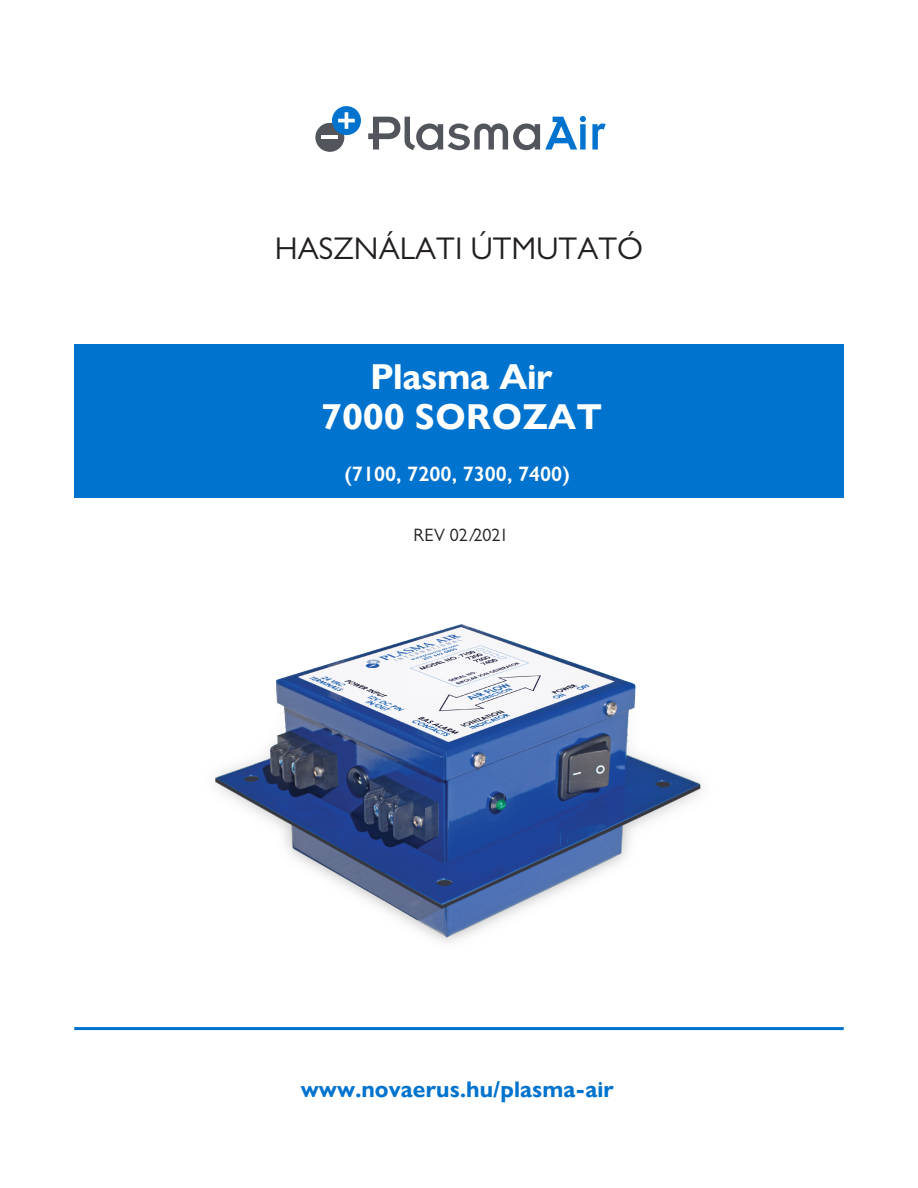
<style>
.page{position:relative;width:918px;height:1188px;background:#fff}
.page>*{position:absolute;margin:0;border:0;box-sizing:border-box;transform-origin:0 0}
.Warning{font:700 36px/40.2px "Gill Sans Nova";letter-spacing:.015em;color:#fff;text-align:center}
.t1{font:31.5px "Gill Sans";letter-spacing:.005em;color:#231f20}
.t2{font:700 22.5px "Gill Sans Nova";letter-spacing:.005em;color:#0073ce}
.Warning-2{font:600 21px "Gill Sans";color:#fff}
.Warning-3{font:18px "Gill Sans";color:#231f20}
</style>
<div class="page">
<img style="left:215px;top:624px;width:486px;height:318px">
<div style="left:74px;top:345px;width:770px;height:153px;background:#0073ce"></div>
<hr style="left:74px;top:1027px;width:770px;height:3px;background:#0073ce">
<svg style="left:368px;top:116px;width:218px;height:34px"></svg>
<svg style="left:592px;top:124px;width:14px;height:26px"></svg>
<div style="left:315px;top:123px;width:29px;height:29px;background:#52555b;border-radius:50%"></div>
<div style="left:332px;top:106px;width:29px;height:29px;background:#0073ce;border-radius:50%"></div>
<hr style="left:321px;top:135px;width:17px;height:4px;background:#fff">
<svg style="left:338px;top:112px;width:17px;height:17px"></svg>
<p class="t1" style="left:275px;top:230px;width:370px">HASZNÁLATI ÚTMUTATÓ</p>
<p class="Warning" style="left:322px;top:357px;width:282px">Plasma Air<br>7000 SOROZAT</p>
<p class="Warning-2" style="left:344px;top:461px;width:227px">(7100, 7200, 7300, 7400)</p>
<p class="Warning-3" style="left:414px;top:524px;width:96px">REV 02/2021</p>
<p class="t2" style="left:301px;top:1076px;width:315px">www.novaerus.hu/plasma-air</p>
</div>
